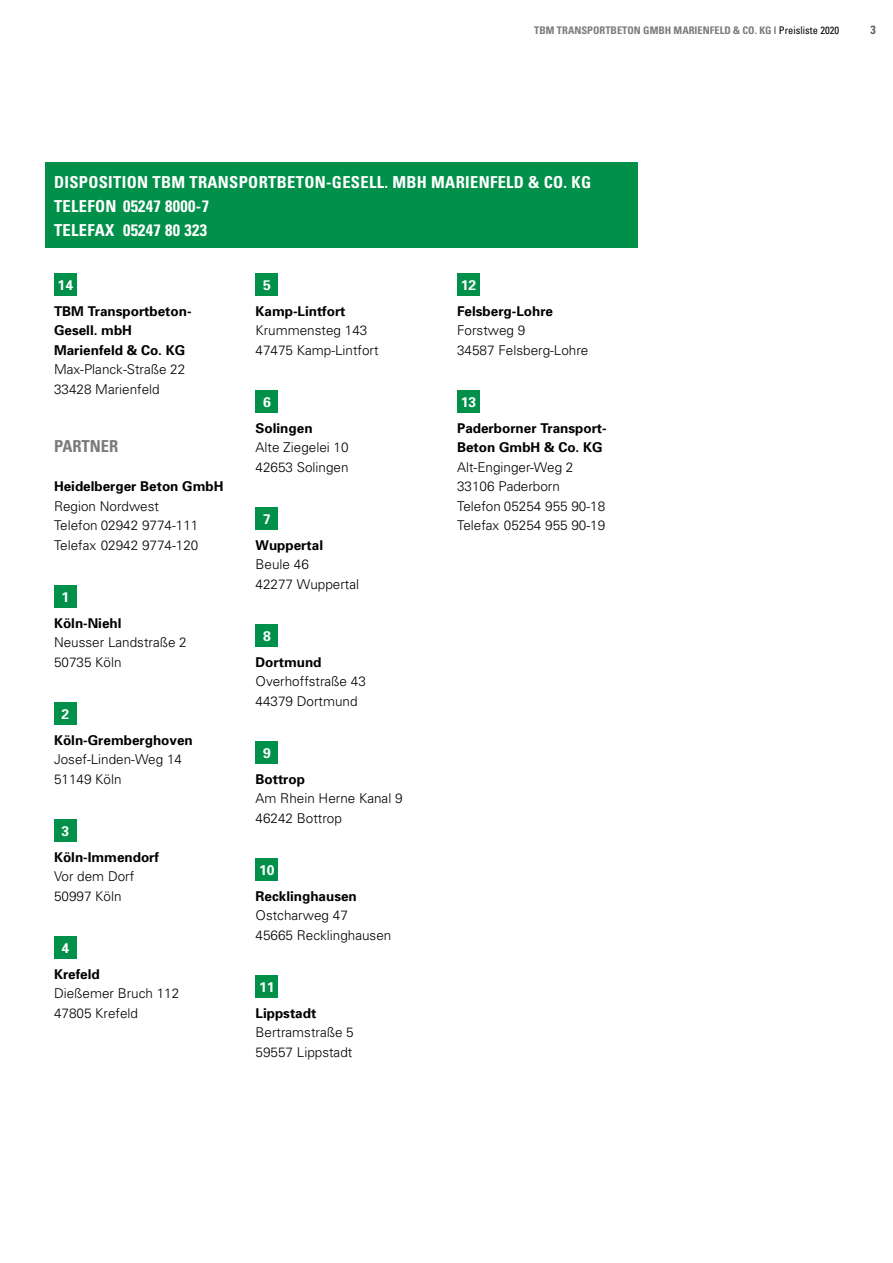
<style>
.page{position:relative;width:893px;height:1263px;background:#fff}
.page>*{position:absolute;margin:0;border:0;box-sizing:border-box;transform-origin:0 0}
.t1{font:700 condensed 16.5px/23.7px "Univers";letter-spacing:.02em;color:#fff}
.t2{font:700 condensed 16.5px "Univers";color:#7b7b7a}
.t3{font:700 14.1px "Univers";color:#fff}
.t4{font:300 13.5px/19.5px "Univers";color:#000}
.t5{font:700 13.5px/19.5px "Univers";color:#000}
.t6{font:700 condensed 12px "Univers";color:#636362}
.t7{font:700 condensed 10.5px "Univers";color:#7b7b7a}
.s1{font-weight:400;color:#000}
</style>
<div class="page">
<div style="left:45px;top:163px;width:592px;height:85px;background:#009049"></div>
<div style="left:54px;top:273px;width:23px;height:23px;background:#009049"></div>
<div style="left:54px;top:585px;width:23px;height:23px;background:#009049"></div>
<div style="left:54px;top:702px;width:23px;height:23px;background:#009049"></div>
<div style="left:54px;top:819px;width:23px;height:23px;background:#009049"></div>
<div style="left:54px;top:936px;width:23px;height:23px;background:#009049"></div>
<div style="left:256px;top:273px;width:22px;height:23px;background:#009049"></div>
<div style="left:256px;top:390px;width:22px;height:23px;background:#009049"></div>
<div style="left:256px;top:507px;width:22px;height:23px;background:#009049"></div>
<div style="left:256px;top:624px;width:22px;height:23px;background:#009049"></div>
<div style="left:256px;top:741px;width:22px;height:23px;background:#009049"></div>
<div style="left:256px;top:858px;width:22px;height:23px;background:#009049"></div>
<div style="left:256px;top:975px;width:22px;height:23px;background:#009049"></div>
<div style="left:457px;top:273px;width:23px;height:23px;background:#009049"></div>
<div style="left:457px;top:390px;width:23px;height:23px;background:#009049"></div>
<hr style="left:0;top:106px;width:1px;height:295px;background:#f0f3f6">
<p class="t7" style="left:534px;top:24px;width:306px">TBM TRANSPORTBETON GMBH MARIENFELD &amp; CO. KG <span class="s1">| Preisliste 2020</span></p>
<p class="t6" style="left:871px;top:22px;width:7px">3</p>
<p class="t1" style="left:54px;top:170px;width:539px">DISPOSITION TBM TRANSPORTBETON-GESELL. MBH MARIENFELD &amp; CO. KG<br>TELEFON 05247 8000-7<br>TELEFAX 05247 80 323</p>
<p class="t3" style="left:58px;top:276px;width:17px">14</p>
<p class="t5" style="left:54px;top:301px;width:139px">TBM Transportbeton-<br>Gesell. mbH<br>Marienfeld &amp; Co. KG</p>
<p class="t4" style="left:54px;top:359px;width:133px">Max-Planck-Straße 22<br>33428 Marienfeld</p>
<p class="t2" style="left:54px;top:436px;width:66px">PARTNER</p>
<p class="t5" style="left:54px;top:476px;width:171px">Heidelberger Beton GmbH</p>
<p class="t4" style="left:54px;top:496px;width:146px">Region Nordwest<br>Telefon 02942 9774-111<br>Telefax 02942 9774-120</p>
<p class="t3" style="left:61px;top:588px;width:9px">1</p>
<p class="t5" style="left:54px;top:613px;width:69px">Köln-Niehl</p>
<p class="t4" style="left:54px;top:632px;width:134px">Neusser Landstraße 2<br>50735 Köln</p>
<p class="t3" style="left:61px;top:705px;width:9px">2</p>
<p class="t5" style="left:54px;top:730px;width:140px">Köln-Gremberghoven</p>
<p class="t4" style="left:54px;top:749px;width:130px">Josef-Linden-Weg 14<br>51149 Köln</p>
<p class="t3" style="left:61px;top:822px;width:9px">3</p>
<p class="t5" style="left:54px;top:847px;width:106px">Köln-Immendorf</p>
<p class="t4" style="left:54px;top:866px;width:82px">Vor dem Dorf<br>50997 Köln</p>
<p class="t3" style="left:61px;top:939px;width:9px">4</p>
<p class="t5" style="left:54px;top:964px;width:47px">Krefeld</p>
<p class="t4" style="left:54px;top:983px;width:127px">Dießemer Bruch 112<br>47805 Krefeld</p>
<p class="t3" style="left:263px;top:276px;width:9px">5</p>
<p class="t5" style="left:256px;top:301px;width:92px">Kamp-Lintfort</p>
<p class="t4" style="left:256px;top:320px;width:125px">Krummensteg 143<br>47475 Kamp-Lintfort</p>
<p class="t3" style="left:263px;top:393px;width:9px">6</p>
<p class="t5" style="left:256px;top:418px;width:59px">Solingen</p>
<p class="t4" style="left:256px;top:437px;width:95px">Alte Ziegelei 10<br>42653 Solingen</p>
<p class="t3" style="left:263px;top:510px;width:9px">7</p>
<p class="t5" style="left:256px;top:535px;width:69px">Wuppertal</p>
<p class="t4" style="left:256px;top:554px;width:105px">Beule 46<br>42277 Wuppertal</p>
<p class="t3" style="left:263px;top:627px;width:9px">8</p>
<p class="t5" style="left:256px;top:652px;width:67px">Dortmund</p>
<p class="t4" style="left:256px;top:671px;width:112px">Overhoffstraße 43<br>44379 Dortmund</p>
<p class="t3" style="left:263px;top:744px;width:9px">9</p>
<p class="t5" style="left:256px;top:769px;width:51px">Bottrop</p>
<p class="t4" style="left:256px;top:788px;width:149px">Am Rhein Herne Kanal 9<br>46242 Bottrop</p>
<p class="t3" style="left:259px;top:861px;width:17px">10</p>
<p class="t5" style="left:256px;top:886px;width:103px">Recklinghausen</p>
<p class="t4" style="left:256px;top:905px;width:137px">Ostcharweg 47<br>45665 Recklinghausen</p>
<p class="t3" style="left:259px;top:978px;width:17px">11</p>
<p class="t5" style="left:256px;top:1003px;width:62px">Lippstadt</p>
<p class="t4" style="left:256px;top:1022px;width:100px">Bertramstraße 5<br>59557 Lippstadt</p>
<p class="t3" style="left:461px;top:276px;width:17px">12</p>
<p class="t5" style="left:457px;top:301px;width:98px">Felsberg-Lohre</p>
<p class="t4" style="left:457px;top:320px;width:133px">Forstweg 9<br>34587 Felsberg-Lohre</p>
<p class="t3" style="left:461px;top:393px;width:17px">13</p>
<p class="t5" style="left:457px;top:418px;width:151px">Paderborner Transport-<br>Beton GmbH &amp; Co. KG</p>
<p class="t4" style="left:457px;top:457px;width:150px">Alt-Enginger-Weg 2<br>33106 Paderborn<br>Telefon 05254 955 90-18<br>Telefax 05254 955 90-19</p>
</div>
